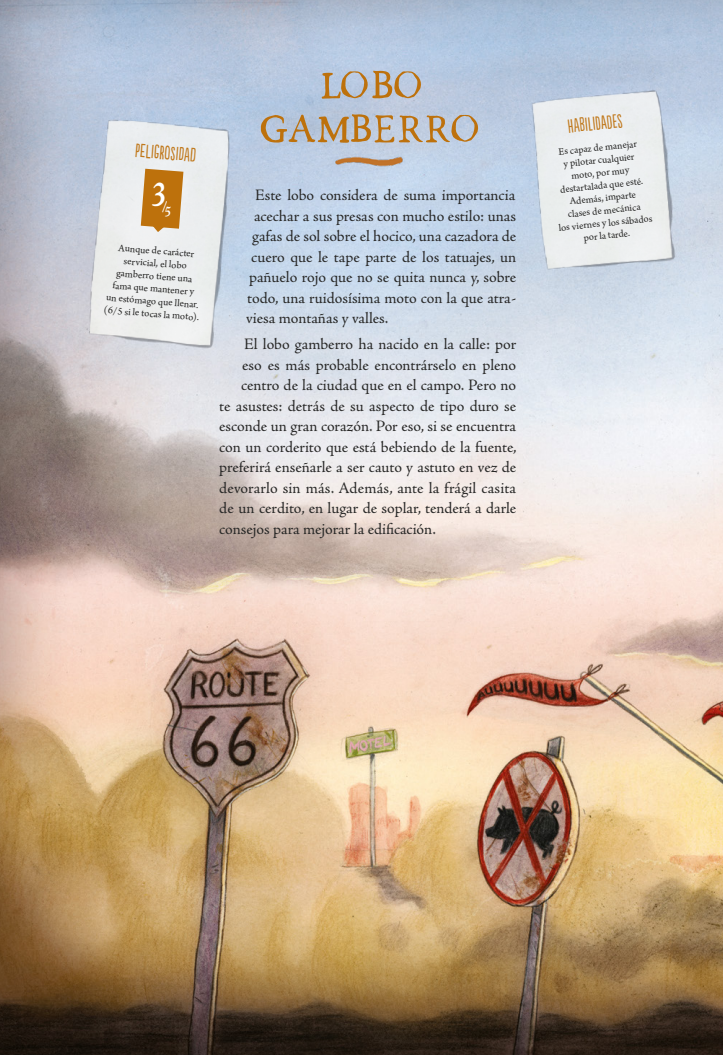
<style>
.page{position:relative;width:723px;height:1055px;background:#fff}
.page>*{position:absolute;margin:0;border:0;box-sizing:border-box;transform-origin:0 0}
.TXT_Tit_LOBO{font:52px "Spring Market ALP";color:#bd710c}
.TXT_Cab_Peligro{font:18px "Populaire";color:#c0781b}
.TXT_Experiencia_CAB{font:18px "Populaire";color:#c0781b}
.TXT_principal{font:16px "Adobe Jenson Pro";color:#282827}
.TXT_peligro_expe{font:10.5px/12.6px "Arno Pro";color:#282827;text-align:center}
</style>
<div class="page">
<img style="left:0;top:0;width:723px;height:1054px">
<img style="left:73px;top:99px;width:183px;height:268px">
<img style="left:523px;top:73px;width:170px;height:216px">
<img style="left:239px;top:155px;width:278px;height:29px">
<svg style="left:261px;top:114px;width:217px;height:29px;background:#bbae9f"></svg>
<svg style="left:141px;top:169px;width:42px;height:63px;background:#c48531"></svg>
<p class="TXT_Cab_Peligro" style="left:136px;top:140px;width:62px;rotate:5deg">PELIGROSIDAD</p>
<p class="TXT_peligro_expe" style="left:108px;top:241px;width:97px;rotate:4deg">Aunque de carácter servicial, el lobo gamberro tiene una fama que mantener y<br>un estómago que llenar. (6/5 si le tocas la moto).</p>
<p class="TXT_Tit_LOBO" style="left:319px;top:59px;width:105px">LOBO</p>
<p class="TXT_principal" style="left:255px;top:186px;width:261px">Este lobo considera de suma importancia</p>
<p class="TXT_principal" style="left:254px;top:206px;width:263px">acechar a sus presas con mucho estilo: unas</p>
<p class="TXT_principal" style="left:252px;top:227px;width:266px">gafas de sol sobre el hocico, una cazadora de</p>
<p class="TXT_principal" style="left:251px;top:247px;width:267px">cuero que le tape parte de los tatuajes, un</p>
<p class="TXT_principal" style="left:249px;top:268px;width:269px">pañuelo rojo que no se quita nunca y, sobre</p>
<p class="TXT_principal" style="left:247px;top:288px;width:271px">todo, una ruidosísima moto con la que atra-</p>
<p class="TXT_principal" style="left:246px;top:309px;width:144px">viesa montañas y valles.</p>
<p class="TXT_principal" style="left:244px;top:335px;width:274px">El lobo gamberro ha nacido en la calle: por</p>
<p class="TXT_principal" style="left:242px;top:356px;width:276px">eso es más probable encontrárselo en pleno</p>
<p class="TXT_principal" style="left:241px;top:376px;width:276px">centro de la ciudad que en el campo. Pero no</p>
<p class="TXT_principal" style="left:219px;top:397px;width:299px">te asustes: detrás de su aspecto de tipo duro se</p>
<p class="TXT_principal" style="left:219px;top:417px;width:298px">esconde un gran corazón. Por eso, si se encuentra</p>
<p class="TXT_principal" style="left:219px;top:438px;width:299px">con un corderito que está bebiendo de la fuente,</p>
<p class="TXT_principal" style="left:219px;top:458px;width:298px">preferirá enseñarle a ser cauto y astuto en vez de</p>
<p class="TXT_principal" style="left:219px;top:479px;width:298px">devorarlo sin más. Además, ante la frágil casita</p>
<p class="TXT_principal" style="left:219px;top:499px;width:299px">de un cerdito, en lugar de soplar, tenderá a darle</p>
<p class="TXT_principal" style="left:219px;top:520px;width:218px">consejos para mejorar la edificación.</p>
<p class="TXT_Experiencia_CAB" style="left:567px;top:116px;width:56px;rotate:-6deg">HABILIDADES</p>
<p class="TXT_peligro_expe" style="left:550px;top:147px;width:96px;rotate:-6deg">Es capaz de manejar<br>y pilotar cualquier moto, por muy destartalada que esté.<br>Además, imparte<br>clases de mecánica<br>los viernes y los sábados por la tarde.</p>
</div>
